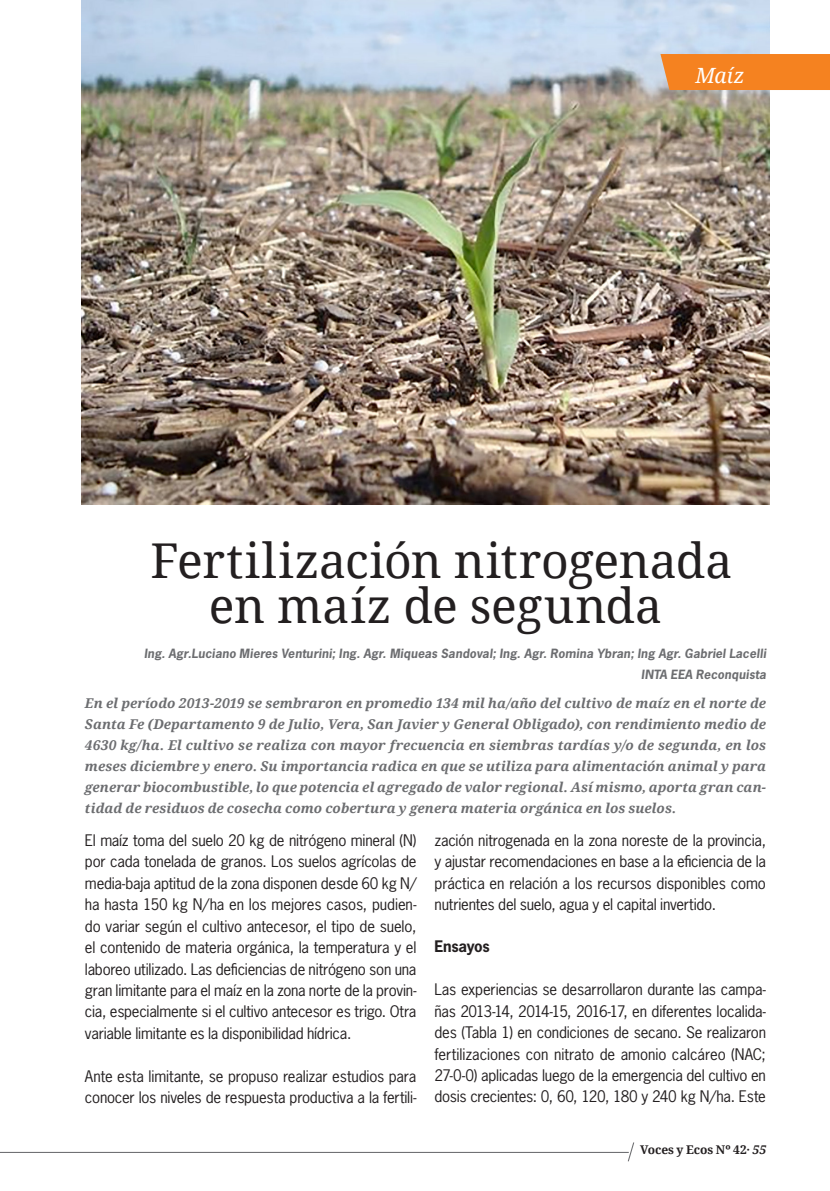
<style>
.page{position:relative;width:830px;height:1191px;background:#fff}
.page>*{position:absolute;margin:0;border:0;box-sizing:border-box;transform-origin:0 0}
.texto{font:48px/45px "Droid Serif";color:#231f20;text-align:center}
.t1{font:italic 21px "Droid Serif";color:#fff}
.texto-2{font:15px/21.5px "News Gothic Std";letter-spacing:-.015em;color:#231f20;text-align:justify}
.texto-3{font:700 15px "News Gothic Std";letter-spacing:-.02em;color:#231f20}
.texto-4{font:italic 700 13.5px/21px "Droid Serif";letter-spacing:.005em;color:#6c6d70;text-align:justify}
.texto-5{font:italic 700 12px "News Gothic Std";letter-spacing:.01em;color:#6c6d70}
.t2{font:700 12px "Droid Serif";letter-spacing:-.005em;color:#231f20}
.s1{font-style:italic}
</style>
<div class="page">
<hr style="left:0;top:1151px;width:628px;height:2px;background:#6c6d70">
<svg style="left:626px;top:1142px;width:8px;height:20px"></svg>
<img style="left:82px;top:0;width:687px;height:504px">
<div style="left:660px;top:54px;width:169px;height:36px;background:#f58220"></div>
<p class="t1" style="left:695px;top:63px;width:51px">Maíz</p>
<p class="texto" style="left:150px;top:538px;width:583px">Fertilización nitrogenada en maíz de segunda</p>
<p class="texto-5" style="left:144px;top:645px;width:623px">Ing. Agr.Luciano Mieres Venturini; Ing. Agr. Miqueas Sandoval; Ing. Agr. Romina Ybran; Ing Agr. Gabriel Lacelli</p>
<p class="texto-5" style="left:641px;top:666px;width:126px">INTA EEA Reconquista</p>
<p class="texto-4" style="left:85px;top:693px;width:682px">En el período 2013-2019 se sembraron en promedio 134 mil ha/año del cultivo de maíz en el norte de Santa Fe (Departamento 9 de Julio, Vera, San Javier y General Obligado), con rendimiento medio de 4630 kg/ha. El cultivo se realiza con mayor frecuencia en siembras tardías y/o de segunda, en los meses diciembre y enero. Su importancia radica en que se utiliza para alimentación animal y para generar biocombustible, lo que potencia el agregado de valor regional. Así mismo, aporta gran can&shy;tidad de residuos de cosecha como cobertura y genera materia orgánica en los suelos.</p>
<p class="texto-2" style="left:85px;top:829px;width:333px">El maíz toma del suelo 20 kg de nitrógeno mineral (N) por cada tonelada de granos. Los suelos agrícolas de media-baja aptitud de la zona disponen desde 60 kg N/ ha hasta 150 kg N/ha en los mejores casos, pudien&shy;do variar según el cultivo antecesor, el tipo de suelo, el contenido de materia orgánica, la temperatura y el laboreo utilizado. Las deficiencias de nitrógeno son una gran limitante para el maíz en la zona norte de la provin&shy;cia, especialmente si el cultivo antecesor es trigo. Otra variable limitante es la disponibilidad hídrica.</p>
<p class="texto-2" style="left:85px;top:1065px;width:333px">Ante esta limitante, se propuso realizar estudios para conocer los niveles de respuesta productiva a la fertili-</p>
<p class="texto-2" style="left:434px;top:829px;width:333px">zación nitrogenada en la zona noreste de la provincia, y ajustar recomendaciones en base a la eficiencia de la práctica en relación a los recursos disponibles como nutrientes del suelo, agua y el capital invertido.</p>
<p class="texto-3" style="left:434px;top:936px;width:57px">Ensayos</p>
<p class="texto-2" style="left:434px;top:978px;width:333px">Las experiencias se desarrollaron durante las campa&shy;ñas 2013-14, 2014-15, 2016-17, en diferentes localida&shy;des (Tabla 1) en condiciones de secano. Se realizaron fertilizaciones con nitrato de amonio calcáreo (NAC; 27-0-0) aplicadas luego de la emergencia del cultivo en dosis crecientes: 0, 60, 120, 180 y 240 kg N/ha. Este</p>
<p class="t2" style="left:640px;top:1142px;width:127px">Voces y Ecos Nº 42· <span class="s1">55</span></p>
</div>
